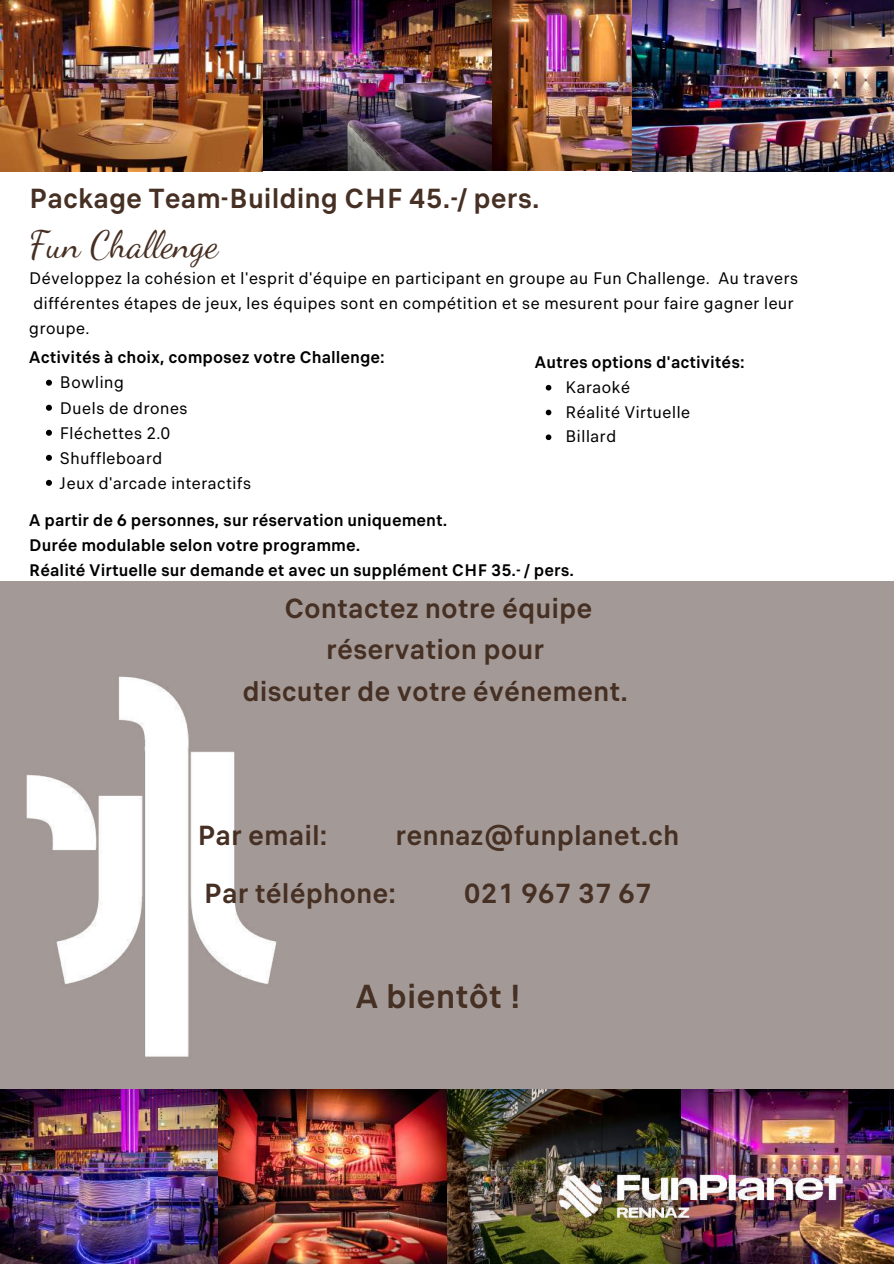
<style>
.page{position:relative;width:894px;height:1264px;background:#fff}
.page>*{position:absolute;margin:0;border:0;box-sizing:border-box;transform-origin:0 0}
.t1{font:37.2px "Dancing Script";color:#462f23}
.t2{font:700 35.85px "Finder";color:#462f23}
.t3{font:700 29.7px/41.5px "Finder";color:#462f23;text-align:center}
.t4{font:18px/25px "Finder";color:#000}
.t5{font:700 18px/25px "Finder";color:#000}
</style>
<div class="page">
<img style="left:0;top:0;width:509px;height:171px">
<img style="left:492px;top:0;width:140px;height:170px">
<img style="left:632px;top:0;width:261px;height:171px">
<div style="left:1px;top:581px;width:892px;height:542px;background:#a39a97"></div>
<img style="left:0;top:1089px;width:219px;height:174px">
<img style="left:219px;top:1089px;width:228px;height:174px">
<img style="left:680px;top:1089px;width:213px;height:174px">
<img style="left:447px;top:1089px;width:233px;height:174px">
<img style="left:26px;top:676px;width:251px;height:381px">
<svg style="left:46px;top:380px;width:6px;height:6px"></svg>
<svg style="left:46px;top:405px;width:6px;height:6px"></svg>
<svg style="left:46px;top:430px;width:6px;height:6px"></svg>
<svg style="left:46px;top:455px;width:6px;height:6px"></svg>
<svg style="left:46px;top:480px;width:6px;height:6px"></svg>
<img style="left:509px;top:1122px;width:381px;height:140px">
<svg style="left:545px;top:385px;width:6px;height:5px"></svg>
<svg style="left:545px;top:409px;width:6px;height:6px"></svg>
<svg style="left:545px;top:434px;width:6px;height:6px"></svg>
<h3 class="t3" style="left:29px;top:178px;width:512px">Package Team-Building CHF 45.-/ pers.</h3>
<h1 class="t1" style="left:29px;top:222px;width:191px">Fun Challenge</h1>
<p class="t4" style="left:29px;top:266px;width:770px">Développez la cohésion et l'esprit d'équipe en participant en groupe au Fun Challenge. Au travers différentes étapes de jeux, les équipes sont en compétition et se mesurent pour faire gagner leur groupe.</p>
<p class="t5" style="left:29px;top:345px;width:357px">Activités à choix, composez votre Challenge:</p>
<p class="t5" style="left:534px;top:350px;width:212px">Autres options d'activités:</p>
<p class="t4" style="left:60px;top:370px;width:193px">Bowling<br>Duels de drones<br>Fléchettes 2.0<br>Shuffleboard<br>Jeux d'arcade interactifs</p>
<p class="t4" style="left:565px;top:375px;width:127px">Karaoké<br>Réalité Virtuelle<br>Billard</p>
<p class="t5" style="left:29px;top:508px;width:546px">A partir de 6 personnes, sur réservation uniquement.<br>Durée modulable selon votre programme.<br>Réalité Virtuelle sur demande et avec un supplément CHF 35.- / pers.</p>
<h3 class="t3" style="left:242px;top:587px;width:387px">Contactez notre équipe réservation pour<br>discuter de votre événement.</h3>
<h3 class="t3" style="left:203px;top:806px;width:477px;line-height:58.1px;text-align:left;text-indent:192px">rennaz@funplanet.ch<br>Par téléphone:</h3>
<h3 class="t3" style="left:197px;top:814px;width:132px">Par email:</h3>
<h3 class="t3" style="left:464px;top:872px;width:190px">021 967 37 67</h3>
<h2 class="t2" style="left:355px;top:973px;width:168px">A bientôt !</h2>
</div>
